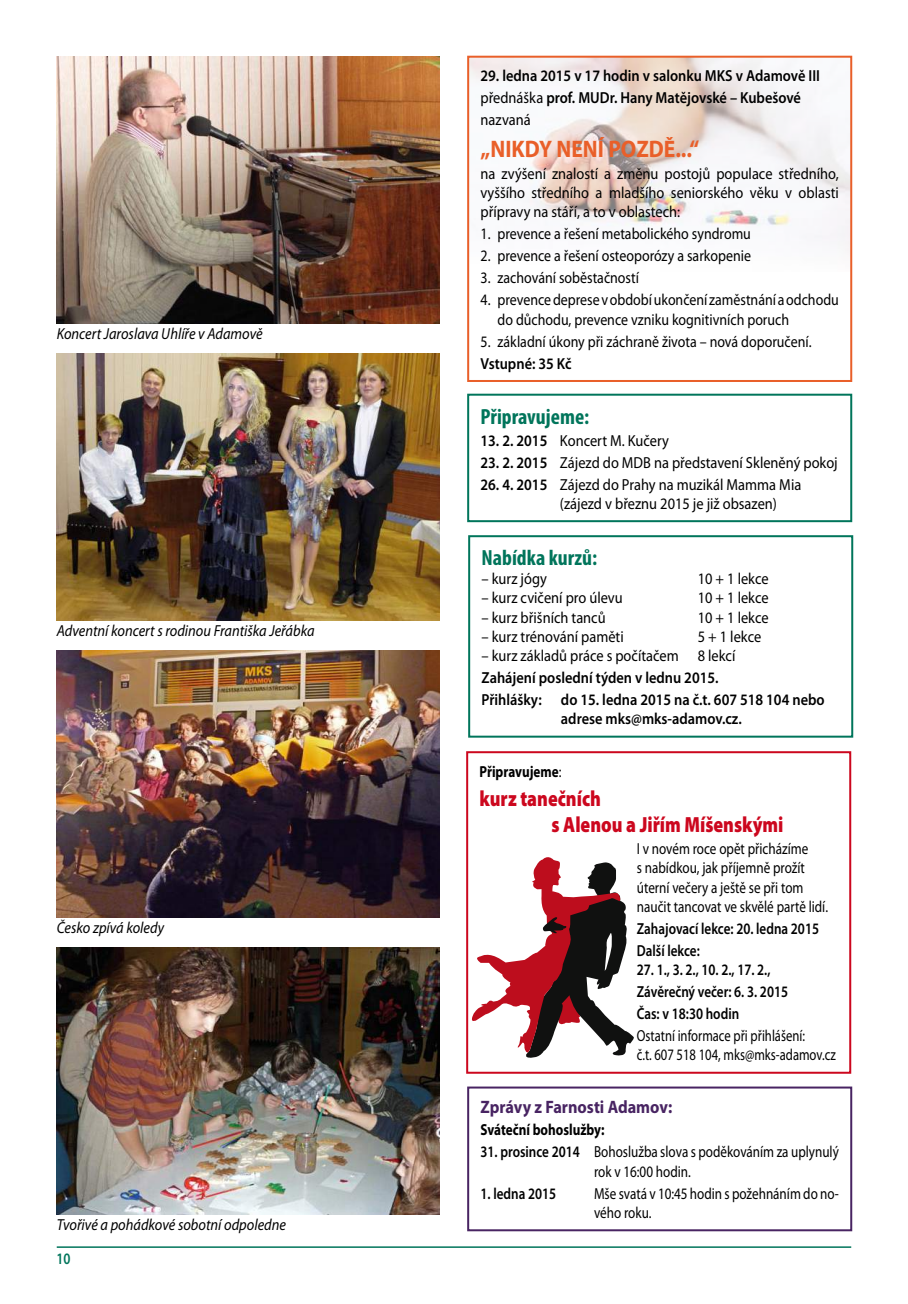
<style>
.page{position:relative;width:908px;height:1304px;background:#fff}
.page>*{position:absolute;margin:0;border:0;box-sizing:border-box;transform-origin:0 0}
.t1{font:700 24px "Myriad Pro";color:#e95f29;scale:.9 1}
.t2{font:900 22px/26.4px "Myriad Pro";color:#cc071e;scale:.82 1}
.t3{font:700 condensed 22px "Myriad Pro";color:#00755b}
.t4{font:700 18px "Myriad Pro";color:#482462;scale:.9 1}
.t5{font:16px/19.2px "Myriad Pro";color:#000;text-align:justify;scale:.9 1}
.t6{font:16px/19.2px "Myriad Pro";color:#000;scale:.87 1}
.t7{font:16px/19.2px "Myriad Pro";color:#000;scale:.82 1}
.t8{font:600 16px/22px "Myriad Pro";color:#000;scale:.9 1}
.t9{font:italic 16px "Myriad Pro";color:#000;scale:.9 1}
.t10{font:600 16px/22px "Myriad Pro";color:#000;scale:.82 1}
.t11{font:16px/19.2px "Myriad Pro";color:#000;scale:.79 1}
.t12{font:700 16px "Myriad Pro";color:#000;scale:.82 1}
.t13{font:600 16px "Myriad Pro";color:#00755b;scale:.82 1}
.s1{font-weight:400}
.s2{font-weight:600}
</style>
<div class="page">
<hr style="left:57px;top:1246px;width:793px;height:2px;background:#00755b">
<img style="left:470px;top:59px;width:378px;height:192px">
<div style="left:467px;top:56px;width:384px;height:326px;border:2px solid #e95f29"></div>
<div style="left:467px;top:394px;width:384px;height:128px;border:2px solid #00755b"></div>
<div style="left:468px;top:535px;width:384px;height:203px;border:2px solid #00755b"></div>
<div style="left:466px;top:751px;width:384px;height:323px;border:2px solid #cc071e"></div>
<svg style="left:471px;top:857px;width:163px;height:201px"></svg>
<div style="left:467px;top:1086px;width:384px;height:145px;border:2px solid #482462"></div>
<img style="left:57px;top:57px;width:382px;height:266px">
<img style="left:57px;top:354px;width:382px;height:266px">
<img style="left:57px;top:651px;width:382px;height:266px">
<img style="left:57px;top:948px;width:382px;height:266px">
<p class="t9" style="left:57px;top:324px;width:230px">Koncert Jaroslava Uhlíře v Adamově</p>
<p class="t9" style="left:57px;top:621px;width:288px">Adventní koncert s rodinou Františka Jeřábka</p>
<p class="t9" style="left:57px;top:918px;width:121px">Česko zpívá koledy</p>
<p class="t9" style="left:57px;top:1215px;width:256px">Tvořivé a pohádkové sobotní odpoledne</p>
<p class="t13" style="left:56px;top:1249px;width:19px">10</p>
<p class="t8" style="left:480px;top:64px;width:378px">29. ledna 2015 v 17 hodin v salonku MKS v Adamově III <span class="s1">přednáška</span> prof. MUDr. Hany Matějovské – Kubešové <span class="s1">nazvaná</span></p>
<h1 class="t1" style="left:480px;top:133px;width:244px">„NIKDY NENÍ POZDĚ...“</h1>
<p class="t5" style="left:480px;top:164px;width:399px">na zvýšení znalostí a změnu postojů populace středního, vyššího středního a mladšího seniorského věku v oblasti přípravy na stáří, a to v oblastech:</p>
<p class="t6" style="left:480px;top:224px;width:312px">1. prevence a řešení metabolického syndromu</p>
<p class="t6" style="left:480px;top:246px;width:312px">2. prevence a řešení osteoporózy a sarkopenie</p>
<p class="t6" style="left:480px;top:268px;width:183px">3. zachování soběstačností</p>
<p class="t6" style="left:497px;top:290px;width:393px;text-indent:-17px">4. prevence deprese vobdobí ukončení zaměstnání aodchodu do důchodu, prevence vzniku kognitivních poruch</p>
<p class="t6" style="left:480px;top:331px;width:382px">5. základní úkony při záchraně života – nová doporučení.</p>
<p class="t8" style="left:480px;top:352px;width:103px">Vstupné: 35 Kč</p>
<h2 class="t3" style="left:480px;top:402px;width:110px">Připravujeme:</h2>
<p class="t5" style="left:480px;top:430px;width:211px"><span class="s2">13. 2. 2015</span> Koncert M. Kučery</p>
<p class="t5" style="left:480px;top:452px;width:398px"><span class="s2">23. 2. 2015</span> Zájezd do MDB na představení Skleněný pokoj</p>
<p class="t5" style="left:559px;top:474px;width:269px;text-indent:-79px"><span class="s2">26. 4. 2015</span> Zájezd do Prahy na muzikál Mamma Mia (zájezd v březnu 2015 je již obsazen)</p>
<h2 class="t3" style="left:481px;top:544px;width:117px">Nabídka kurzů:</h2>
<p class="t5" style="left:481px;top:569px;width:74px">– kurz jógy</p>
<p class="t5" style="left:697px;top:569px;width:80px">10 + 1 lekce</p>
<p class="t5" style="left:481px;top:588px;width:158px">– kurz cvičení pro úlevu</p>
<p class="t5" style="left:697px;top:588px;width:80px">10 + 1 lekce</p>
<p class="t5" style="left:481px;top:607px;width:139px">– kurz břišních tanců</p>
<p class="t5" style="left:697px;top:607px;width:80px">10 + 1 lekce</p>
<p class="t5" style="left:481px;top:627px;width:159px">– kurz trénování paměti</p>
<p class="t5" style="left:697px;top:627px;width:72px">5 + 1 lekce</p>
<p class="t5" style="left:481px;top:646px;width:283px">– kurz základů práce s počítačem 8 lekcí</p>
<p class="t8" style="left:481px;top:666px;width:382px">Zahájení poslední týden v lednu 2015.<br>Přihlášky: do 15. ledna 2015 na č.t. 607 518 104 nebo</p>
<p class="t8" style="left:560px;top:708px;width:202px">adrese mks@mks-adamov.cz.</p>
<p class="t12" style="left:479px;top:761px;width:101px">Připravujeme<span class="s1">:</span></p>
<h2 class="t2" style="left:551px;top:784px;width:284px;text-indent:-72px">kurz tanečních<br>s Alenou a Jiřím Míšenskými</h2>
<p class="t7" style="left:636px;top:839px;width:234px">I v novém roce opět přicházíme<br>s nabídkou, jak příjemně prožít úterní večery a ještě se při tom naučit tancovat ve skvělé partě lidí.</p>
<p class="t10" style="left:636px;top:917px;width:222px">Zahajovací lekce: 20. ledna 2015<br>Další lekce:</p>
<p class="t10" style="left:636px;top:958px;width:184px">27. 1., 3. 2., 10. 2., 17. 2.,<br>Závěrečný večer: 6. 3. 2015<br>Čas: v 18:30 hodin</p>
<p class="t11" style="left:636px;top:1026px;width:253px">Ostatní informace při přihlášení:<br>č.t. 607 518 104, mks@mks-adamov.cz</p>
<p class="t4" style="left:480px;top:1096px;width:214px">Zprávy z Farnosti Adamov:</p>
<p class="t12" style="left:480px;top:1120px;width:153px">Sváteční bohoslužby:</p>
<p class="t7" style="left:593px;top:1142px;width:300px;text-indent:-113px"><span class="s2">31. prosince 2014</span> Bohoslužba slova s poděkováním za uplynulý rok v 16:00 hodin.</p>
<p class="t10" style="left:480px;top:1182px;width:92px">1. ledna 2015</p>
<p class="t7" style="left:593px;top:1183px;width:300px">Mše svatá v 10:45 hodin s požehnáním do no&shy;vého roku.</p>
</div>
